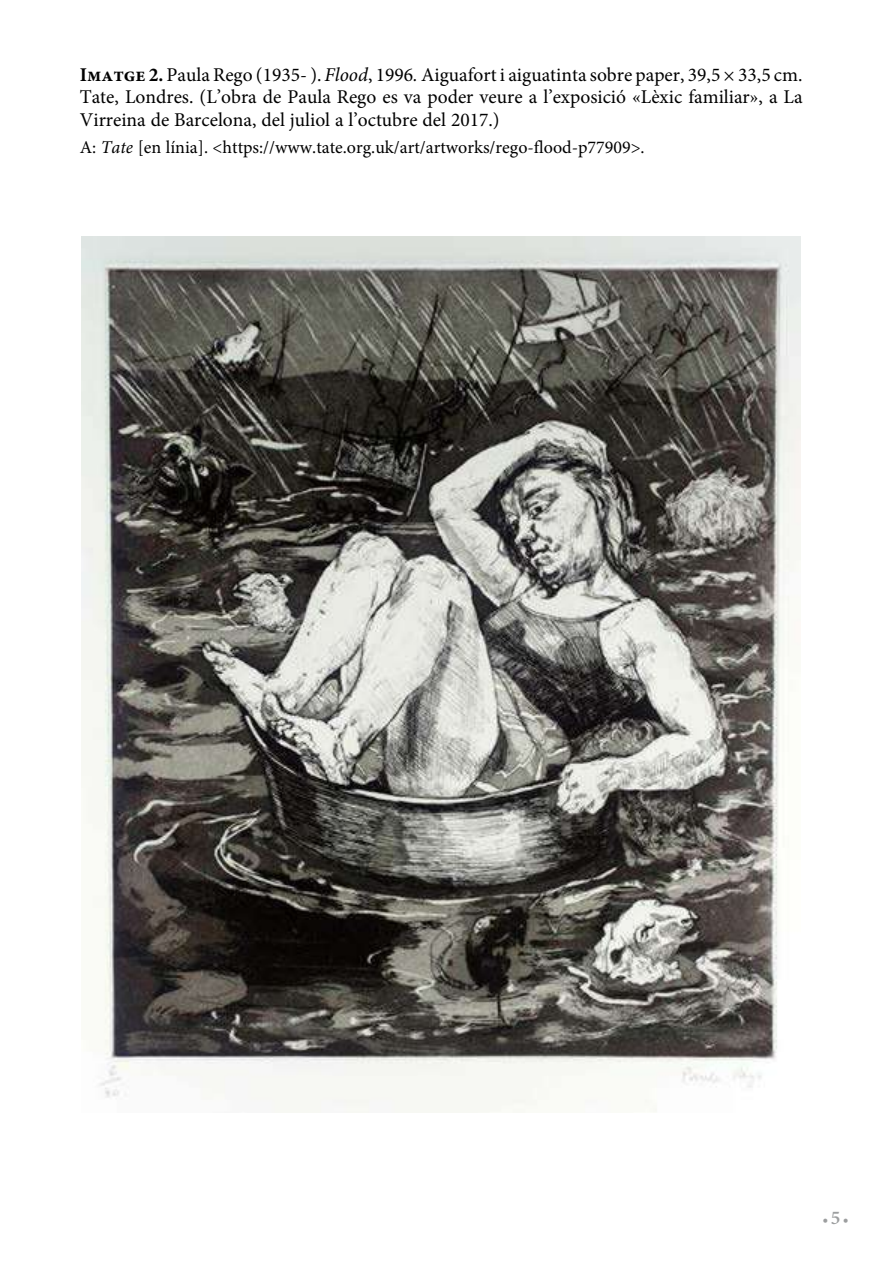
<style>
.page{position:relative;width:893px;height:1263px;background:#fff}
.page>*{position:absolute;margin:0;border:0;box-sizing:border-box;transform-origin:0 0}
.t1{font:19.5px/22.5px "Minion Pro";color:#000;text-align:justify}
.t2{font:18px "Minion Pro";color:#000}
.t3{font:600 15px "Minion Pro";color:#9c9e9f}
.s1{font-weight:700}
.s2{font-style:italic}
.s3{font-size:19.5px}
</style>
<div class="page">
<img style="left:81px;top:236px;width:720px;height:877px">
<p class="t1" style="left:80px;top:63px;width:724px"><span class="s1">Imatge 2.</span> Paula Rego (1935- ). <span class="s2">Flood</span>, 1996<span class="s2">.</span> Aiguafort i aiguatinta sobre paper, 39,5 × 33,5 cm.<br>Tate, Londres. (L’obra de Paula Rego es va poder veure a l’exposició «Lèxic familiar», a La Virreina de Barcelona, del juliol a l’octubre del 2017.)</p>
<p class="t2" style="left:80px;top:135px;width:566px">A: <span class="s2">Tate</span> [en línia]. &lt;https://www.tate.org.uk/art/artworks/rego-flood-p77909&gt;.</p>
<p class="t3" style="left:822px;top:1209px;width:28px">• <span class="s3">5</span> •</p>
</div>
